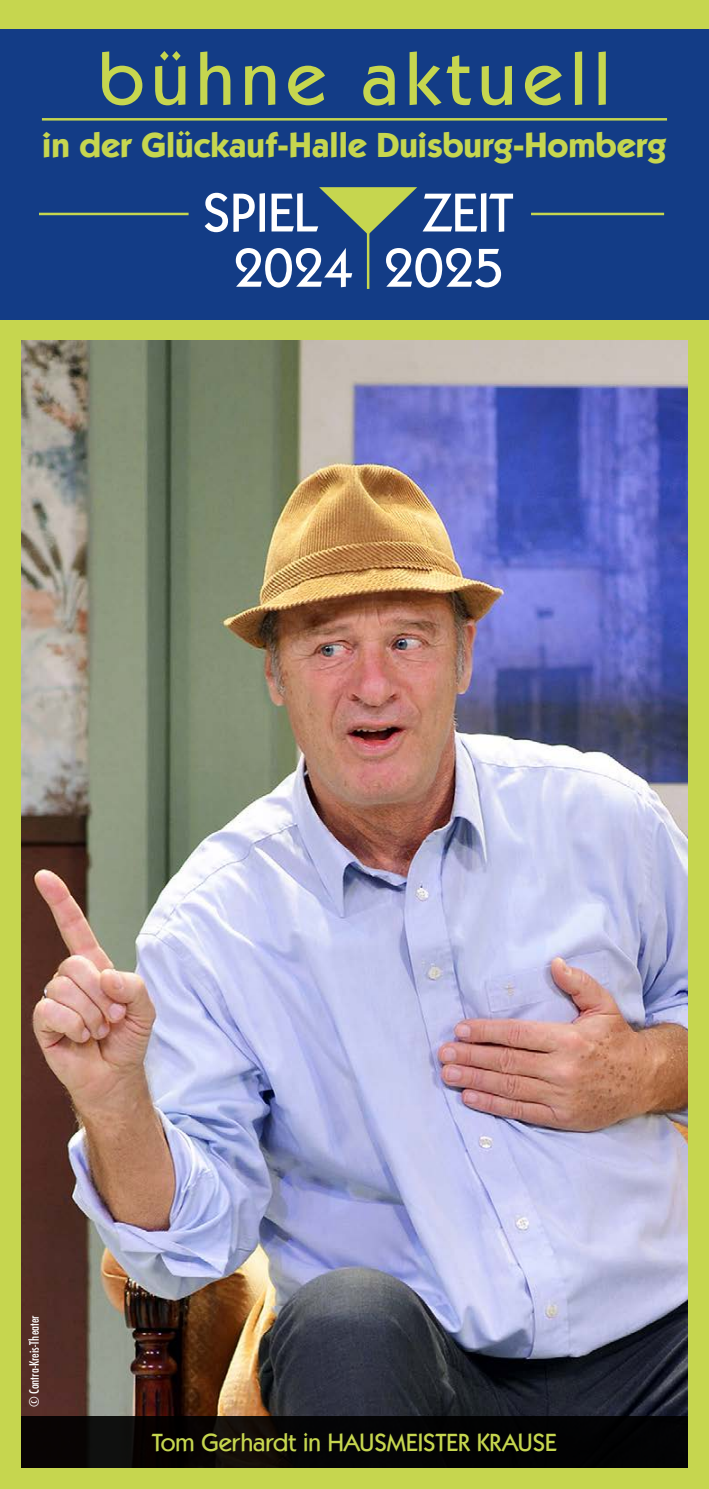
<style>
.page{position:relative;width:709px;height:1489px;background:#fff}
.page>*{position:absolute;margin:0;border:0;box-sizing:border-box;transform-origin:0 0}
.t1{font:500 75px "Kabel IT Cby BT";letter-spacing:.1em;color:#c6d64f}
.t2{font:500 55px/55.2px "Kabel IT Cby BT";color:#fff;text-align:right}
.t3{font:700 35px "Kabel IT Cby BT";color:#c6d64f}
.t4{font:500 25px "Kabel IT Cby BT";color:#c6d64f}
.t5{font:500 condensed 12.5px "Futura";color:#fff}
</style>
<div class="page">
<div style="left:0;top:0;width:709px;height:1488px;background:#c6d64f"></div>
<div style="left:0;top:29px;width:709px;height:290px;background:#133c86"></div>
<hr style="left:42px;top:118px;width:625px;height:3px;background:#c6d64f">
<hr style="left:531px;top:213px;width:133px;height:2px;background:#c6d64f">
<hr style="left:39px;top:213px;width:150px;height:2px;background:#c6d64f">
<hr style="left:367px;top:198px;width:2px;height:91px;background:#c6d64f">
<svg style="left:319px;top:187px;width:98px;height:48px"></svg>
<img style="left:21px;top:340px;width:666px;height:1075px">
<div style="left:21px;top:1415px;width:666px;height:52px;background:#000"></div>
<h1 class="t1" style="left:99px;top:32px;width:513px">bühne aktuell</h1>
<p class="t3" style="left:42px;top:123px;width:626px">in der Glückauf-Halle Duisburg-Homberg</p>
<h2 class="t2" style="left:203px;top:184px;width:116px">SPIEL</h2>
<h2 class="t2" style="left:233px;top:184px;width:281px">ZEIT<br>2024 2025</h2>
<p class="t5" style="left:26px;top:1407px;width:94px;rotate:-90deg">© Contra-Kreis-Theater</p>
<p class="t4" style="left:152px;top:1426px;width:406px">Tom Gerhardt in HAUSMEISTER KRAUSE</p>
</div>
